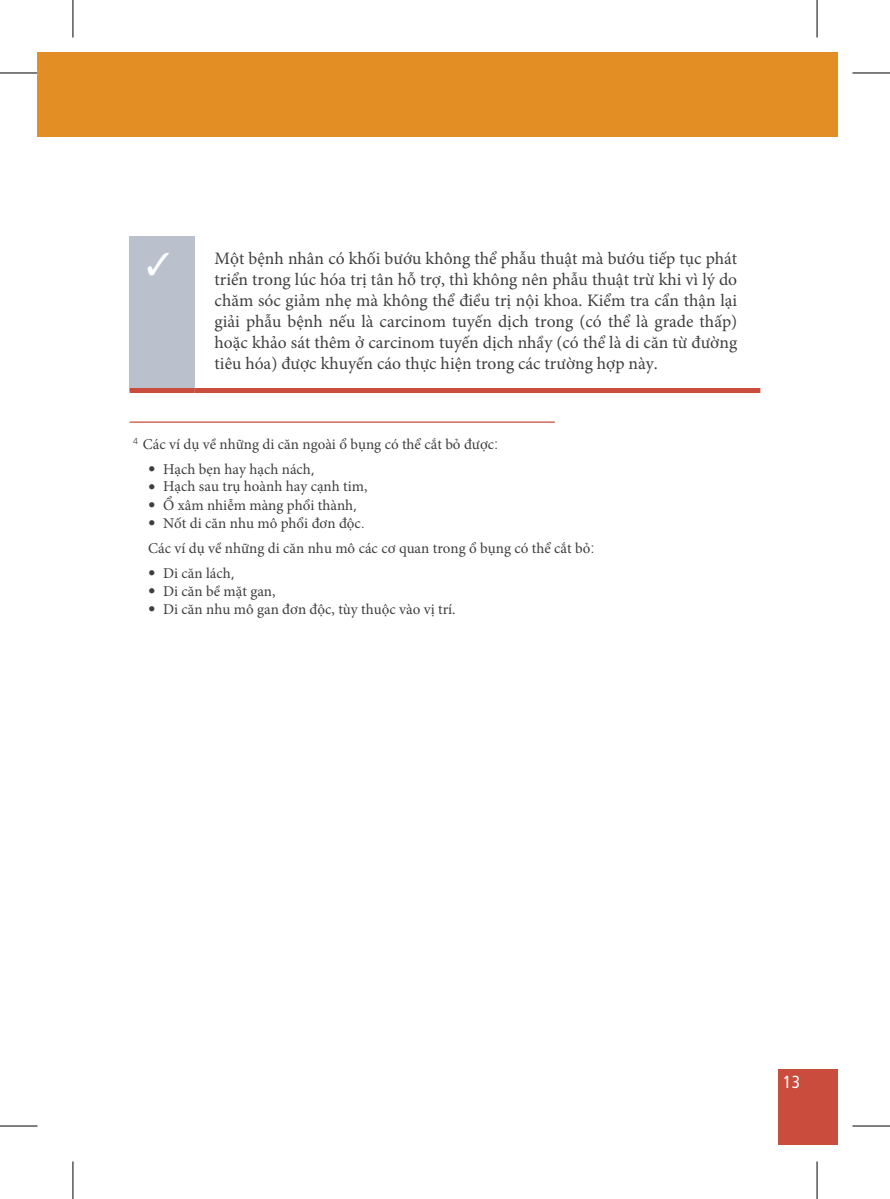
<style>
.page{position:relative;width:890px;height:1199px;background:#fff}
.page>*{position:absolute;margin:0;border:0;box-sizing:border-box;transform-origin:0 0}
.t1{font:17.5px/21px "Minion Pro";color:#3e3e3f;text-align:justify}
.t2{font:condensed 17.5px "Frutiger CE";color:#fff}
.t3{font:15px/25px "Minion Pro";color:#3e3e3f}
.s1{color:#fff}
.s2{font-family:"Frutiger LT";font-weight:300}
</style>
<div class="page">
<div style="left:38px;top:52px;width:800px;height:84px;background:#e28e25"></div>
<div style="left:778px;top:1069px;width:60px;height:75px;background:#ca4c3c"></div>
<div style="left:130px;top:236px;width:65px;height:154px;background:#bac0cc"></div>
<div style="left:130px;top:388px;width:65px;height:5px;background:#ca4c3c"></div>
<div style="left:195px;top:388px;width:565px;height:5px;background:#ca4c3c"></div>
<hr style="left:130px;top:421px;width:425px;height:1px;background:#ca4c3c">
<svg style="left:816px;top:0;width:1px;height:37px"></svg>
<svg style="left:816px;top:1161px;width:1px;height:37px"></svg>
<hr style="left:0;top:73px;width:38px;height:1px;background:#000">
<hr style="left:852px;top:73px;width:38px;height:1px;background:#000">
<hr style="left:0;top:1125px;width:38px;height:1px;background:#000">
<hr style="left:852px;top:1125px;width:38px;height:1px;background:#000">
<hr style="left:73px;top:0;width:1px;height:37px;background:#000">
<hr style="left:73px;top:1161px;width:1px;height:37px;background:#000">
<hr style="left:817px;top:0;width:1px;height:37px;background:#000">
<hr style="left:817px;top:1161px;width:1px;height:37px;background:#000">
<p class="t1" style="left:215px;top:248px;width:524px;text-indent:-68px"><span class="s1">✓</span> Một bệnh nhân có khối bướu không thể phẫu thuật mà bướu tiếp tục phát triển trong lúc hóa trị tân hỗ trợ, thì không nên phẫu thuật trừ khi vì lý do chăm sóc giảm nhẹ mà không thể điều trị nội khoa. Kiểm tra cẩn thận lại giải phẫu bệnh nếu là carcinom tuyến dịch trong (có thể là grade thấp) hoặc khảo sát thêm ở carcinom tuyến dịch nhầy (có thể là di căn từ đường tiêu hóa) được khuyến cáo thực hiện trong các trường hợp này.</p>
<p class="t3" style="left:133px;top:431px;width:367px"><sup>4</sup> Các ví dụ về những di căn ngoài ổ bụng có thể cắt bỏ được<span class="s2">:</span></p>
<p class="t3" style="left:148px;top:456px;width:168px"><span class="s2">•</span> Hạch bẹn hay hạch nách<span class="s2">,</span></p>
<p class="t3" style="left:148px;top:474px;width:221px"><span class="s2">•</span> Hạch sau trụ hoành hay cạnh tim,</p>
<p class="t3" style="left:148px;top:492px;width:211px"><span class="s2">•</span> Ổ xâm nhiễm màng phổi thành<span class="s2">,</span></p>
<p class="t3" style="left:148px;top:510px;width:448px"><span class="s2">•</span> Nốt di căn nhu mô phổi đơn độc<span class="s2">.<br></span>Các ví dụ về những di căn nhu mô các cơ quan trong ổ bụng có thể cắt bỏ<span class="s2">:</span></p>
<p class="t3" style="left:148px;top:560px;width:88px"><span class="s2">•</span> Di căn lách<span class="s2">,</span></p>
<p class="t3" style="left:148px;top:578px;width:129px"><span class="s2">•</span> Di căn bề mặt gan,</p>
<p class="t3" style="left:148px;top:596px;width:309px"><span class="s2">•</span> Di căn nhu mô gan đơn độc, tùy thuộc vào vị trí.</p>
<p class="t2" style="left:783px;top:1071px;width:18px">13</p>
</div>
